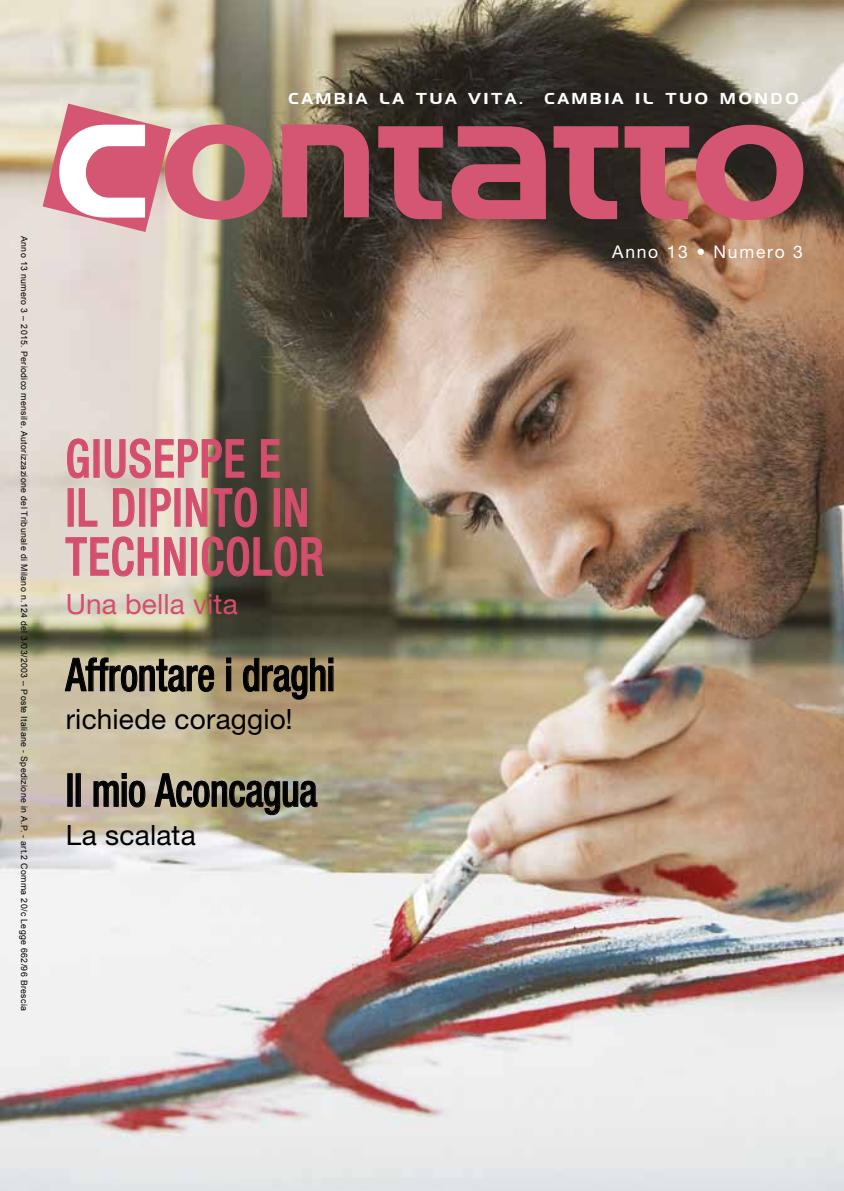
<style>
.page{position:relative;width:844px;height:1191px;background:#fff}
.page>*{position:absolute;margin:0;border:0;box-sizing:border-box;transform-origin:0 0}
.t1{font:500 condensed 52.5px/49px "Helvetica Neue LT Std";letter-spacing:.03em;color:#d44e6e;scale:.86 1}
.t2{font:500 condensed 45.5px "Helvetica Neue LT Std";letter-spacing:-.005em;color:#000;scale:.85 1}
.t3{font:28px "Helvetica Neue LT Std";letter-spacing:.01em;color:#000}
.t4{font:28px "Helvetica Neue LT Std";letter-spacing:.005em;color:#d44e6e}
.t5{font:17.5px "Helvetica Neue LT Pro";letter-spacing:.1em;color:#fff}
.t6{font:15.75px "Denmark";letter-spacing:.19em;color:#fff}
.t7{font:8.75px "Arial";letter-spacing:.04em;color:#000}
</style>
<div class="page">
<img style="left:0;top:0;width:843px;height:1191px">
<svg style="left:66px;top:438px;width:23px;height:41px"></svg>
<div style="left:93px;top:439px;width:7px;height:39px;border:1px solid #d44e6e"></div>
<svg style="left:104px;top:438px;width:141px;height:41px;background:#bfa39d"></svg>
<svg style="left:260px;top:439px;width:20px;height:39px"></svg>
<div style="left:68px;top:488px;width:6px;height:39px;border:1px solid #d44e6e"></div>
<svg style="left:78px;top:488px;width:20px;height:39px"></svg>
<svg style="left:112px;top:488px;width:23px;height:39px"></svg>
<div style="left:139px;top:488px;width:6px;height:39px;border:1px solid #d44e6e"></div>
<svg style="left:150px;top:488px;width:21px;height:39px"></svg>
<svg style="left:185px;top:487px;width:72px;height:41px;background:#866e65"></svg>
<div style="left:274px;top:488px;width:6px;height:39px;border:1px solid #d44e6e"></div>
<svg style="left:285px;top:488px;width:22px;height:39px"></svg>
<svg style="left:65px;top:536px;width:121px;height:41px;background:#e0c2bf"></svg>
<div style="left:191px;top:537px;width:6px;height:39px;border:1px solid #d44e6e"></div>
<svg style="left:201px;top:536px;width:125px;height:41px;background:#634b41"></svg>
<svg style="left:65px;top:656px;width:149px;height:36px;background:#a39a7f"></svg>
<div style="left:226px;top:666px;width:5px;height:25px;border:1px solid #000"></div>
<svg style="left:226px;top:657px;width:5px;height:6px"></svg>
<svg style="left:243px;top:657px;width:90px;height:43px;background:#8d7b59"></svg>
<div style="left:67px;top:773px;width:5px;height:33px;border:1px solid #000"></div>
<div style="left:76px;top:773px;width:5px;height:33px;border:1px solid #000"></div>
<svg style="left:93px;top:773px;width:52px;height:34px;background:#a09586"></svg>
<svg style="left:154px;top:771px;width:163px;height:44px;background:#9a957b"></svg>
<svg style="left:43px;top:104px;width:326px;height:128px;background:#ba8185"></svg>
<svg style="left:378px;top:126px;width:240px;height:93px;background:#8f4352"></svg>
<svg style="left:624px;top:126px;width:65px;height:93px;background:#a25059"></svg>
<svg style="left:695px;top:125px;width:108px;height:95px;background:#994a56"></svg>
<h3 class="t6" style="left:288px;top:89px;width:236px">CAMBIA LA TUA VITA.</h3>
<h3 class="t6" style="left:544px;top:89px;width:262px">CAMBIA IL TUO MONDO.</h3>
<p class="t7" style="left:30px;top:236px;width:776px;rotate:90deg">Anno 13 numero 3 – 2015. Periodico mensile. Autorizzazione del Tribunale di Milano n.124 del 3/03/2003 – Poste Italiane - Spedizione in A.P. - art.2 Comma 20/c Legge 662/96 Brescia</p>
<h1 class="t1" style="left:66px;top:433px;width:301px">Giuseppe e il dipinto in<br>Technicolor</h1>
<h3 class="t4" style="left:66px;top:587px;width:173px">Una bella vita</h3>
<h2 class="t2" style="left:66px;top:647px;width:318px">Affrontare i draghi</h2>
<h3 class="t3" style="left:66px;top:702px;width:229px">richiede coraggio!</h3>
<h2 class="t2" style="left:66px;top:763px;width:297px">Il mio Aconcagua</h2>
<h3 class="t3" style="left:66px;top:818px;width:132px">La scalata</h3>
<h3 class="t5" style="left:612px;top:242px;width:192px">Anno 13 • Numero 3</h3>
</div>
